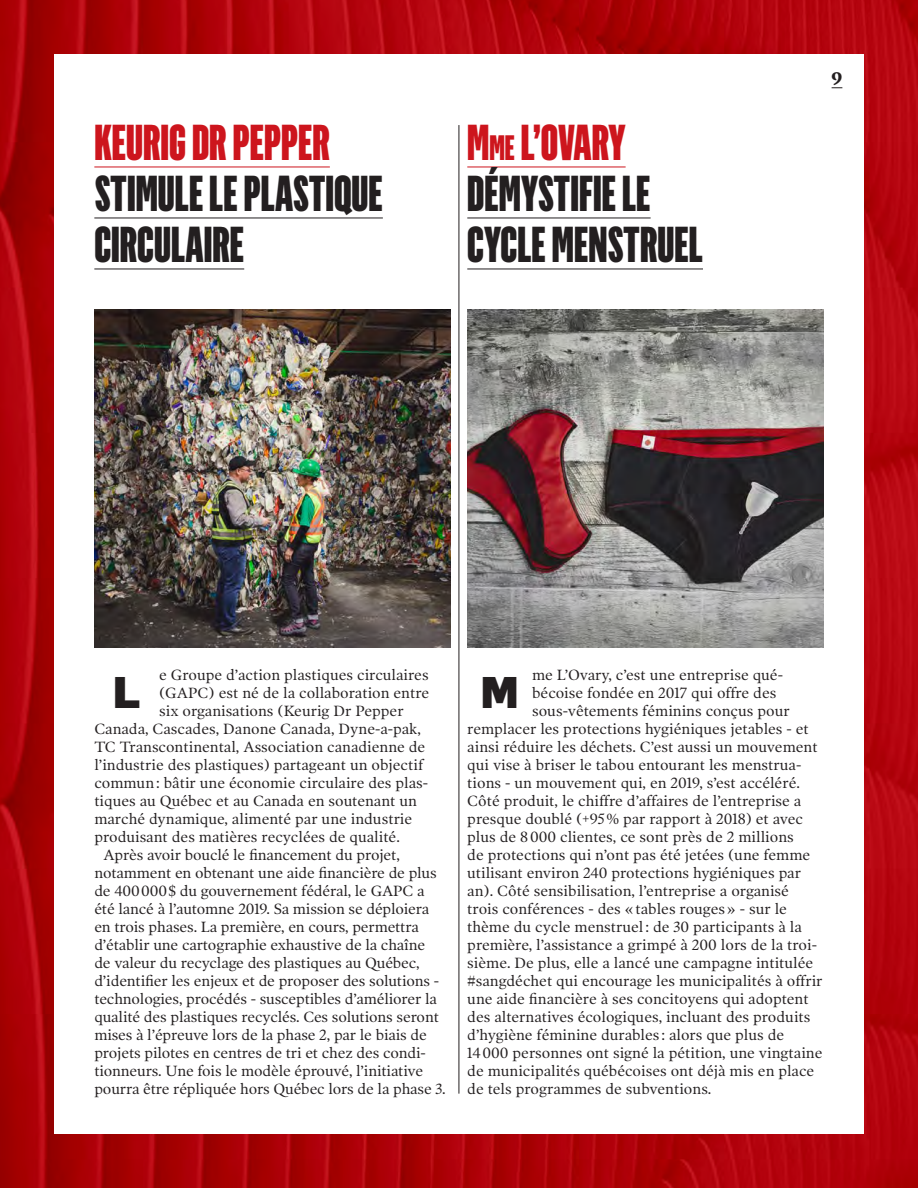
<style>
.page{position:relative;width:918px;height:1188px;background:#fff}
.page>*{position:absolute;margin:0;border:0;box-sizing:border-box;transform-origin:0 0}
.Titre{font:900 49.5px/51px "Flama Ultracondensed";color:#231f20}
.t1{font:900 43.5px "Flama";color:#231f20}
.t2{font:700 18px "Poynter OS Text One L";color:#231f20}
.Texte_-_indent{font:15px/18px "Poynter OS Text One L";color:#231f20}
.s1{color:#cd151d}
.s2{font-size:34.65px;color:#cd151d}
</style>
<div class="page">
<img style="left:0;top:0;width:918px;height:1188px">
<div style="left:54px;top:54px;width:810px;height:1080px;background:#fff"></div>
<hr style="left:94px;top:166px;width:236px;height:1px;background:#cd151d">
<hr style="left:94px;top:217px;width:289px;height:1px;background:#231f20">
<hr style="left:94px;top:268px;width:150px;height:1px;background:#231f20">
<hr style="left:467px;top:166px;width:159px;height:1px;background:#cd151d">
<hr style="left:467px;top:217px;width:184px;height:1px;background:#231f20">
<hr style="left:467px;top:268px;width:236px;height:1px;background:#231f20">
<hr style="left:459px;top:125px;width:1px;height:969px;background:#231f20">
<img style="left:94px;top:310px;width:357px;height:338px">
<img style="left:467px;top:310px;width:356px;height:338px">
<p class="Titre" style="left:94px;top:117px;width:290px"><span class="s1">KEURIG DR PEPPER<br></span>STIMULE LE PLASTIQUE<br>CIRCULAIRE</p>
<p class="Titre" style="left:467px;top:117px;width:237px"><span class="s1">M</span><span class="s2">me</span> <span class="s1">L’OVARY<br></span>DÉMYSTIFIE LE<br>CYCLE MENSTRUEL</p>
<p class="t2" style="left:832px;top:67px;width:12px">9</p>
<p class="Texte_-_indent" style="left:159px;top:665px;width:271px">e Groupe d’action plastiques circulaires</p>
<p class="Texte_-_indent" style="left:159px;top:683px;width:272px">(GAPC) est né de la collaboration entre</p>
<p class="Texte_-_indent" style="left:159px;top:701px;width:246px">six organisations (Keurig Dr Pepper</p>
<p class="Texte_-_indent" style="left:94px;top:719px;width:328px">Canada, Cascades, Danone Canada, Dyne-a-pak,</p>
<p class="Texte_-_indent" style="left:94px;top:737px;width:332px">TC Transcontinental, Association canadienne de</p>
<p class="Texte_-_indent" style="left:94px;top:755px;width:330px">l’industrie des plastiques) partageant un objectif</p>
<p class="Texte_-_indent" style="left:94px;top:773px;width:335px">commun: bâtir une économie circulaire des plas-</p>
<p class="Texte_-_indent" style="left:94px;top:791px;width:324px">tiques au Québec et au Canada en soutenant un</p>
<p class="Texte_-_indent" style="left:94px;top:809px;width:319px">marché dynamique, alimenté par une industrie</p>
<p class="Texte_-_indent" style="left:94px;top:827px;width:307px">produisant des matières recyclées de qualité.</p>
<p class="Texte_-_indent" style="left:94px;top:845px;width:353px;text-indent:9px">Après avoir bouclé le financement du projet, notamment en obtenant une aide financière de plus de 400000$ du gouvernement fédéral, le GAPC a été lancé à l’automne 2019. Sa mission se déploiera en trois phases. La première, en cours, permettra d’établir une cartographie exhaustive de la chaîne<br>de valeur du recyclage des plastiques au Québec, d’identifier les enjeux et de proposer des solutions - technologies, procédés - susceptibles d’améliorer la qualité des plastiques recyclés. Ces solutions seront mises à l’épreuve lors de la phase 2, par le biais de projets pilotes en centres de tri et chez des condi&shy;tionneurs. Une fois le modèle éprouvé, l’initiative pourra être répliquée hors Québec lors de la phase 3.</p>
<p class="Texte_-_indent" style="left:532px;top:665px;width:252px">me L’Ovary, c’est une entreprise qué-</p>
<p class="Texte_-_indent" style="left:532px;top:683px;width:246px">bécoise fondée en 2017 qui offre des</p>
<p class="Texte_-_indent" style="left:532px;top:701px;width:259px">sous-vêtements féminins conçus pour</p>
<p class="Texte_-_indent" style="left:467px;top:719px;width:343px">remplacer les protections hygiéniques jetables - et</p>
<p class="Texte_-_indent" style="left:467px;top:737px;width:352px">ainsi réduire les déchets. C’est aussi un mouvement</p>
<p class="Texte_-_indent" style="left:467px;top:755px;width:336px">qui vise à briser le tabou entourant les menstrua-</p>
<p class="Texte_-_indent" style="left:467px;top:773px;width:334px">tions - un mouvement qui, en 2019, s’est accéléré.</p>
<p class="Texte_-_indent" style="left:467px;top:791px;width:336px">Côté produit, le chiffre d’affaires de l’entreprise a</p>
<p class="Texte_-_indent" style="left:467px;top:809px;width:337px">presque doublé (+95% par rapport à 2018) et avec</p>
<p class="Texte_-_indent" style="left:467px;top:827px;width:328px">plus de 8000 clientes, ce sont près de 2 millions</p>
<p class="Texte_-_indent" style="left:467px;top:845px;width:344px">de protections qui n’ont pas été jetées (une femme</p>
<p class="Texte_-_indent" style="left:467px;top:863px;width:335px">utilisant environ 240 protections hygiéniques par</p>
<p class="Texte_-_indent" style="left:467px;top:881px;width:323px">an). Côté sensibilisation, l’entreprise a organisé</p>
<p class="Texte_-_indent" style="left:467px;top:899px;width:321px">trois conférences - des «tables rouges» - sur le</p>
<p class="Texte_-_indent" style="left:467px;top:917px;width:336px">thème du cycle menstruel: de 30 participants à la</p>
<p class="Texte_-_indent" style="left:467px;top:935px;width:351px">première, l’assistance a grimpé à 200 lors de la troi-</p>
<p class="Texte_-_indent" style="left:467px;top:953px;width:348px">sième. De plus, elle a lancé une campagne intitulée</p>
<p class="Texte_-_indent" style="left:467px;top:971px;width:357px">#sangdéchet qui encourage les municipalités à offrir</p>
<p class="Texte_-_indent" style="left:467px;top:989px;width:343px">une aide financière à ses concitoyens qui adoptent</p>
<p class="Texte_-_indent" style="left:467px;top:1007px;width:345px">des alternatives écologiques, incluant des produits</p>
<p class="Texte_-_indent" style="left:467px;top:1025px;width:319px">d’hygiène féminine durables : alors que plus de</p>
<p class="Texte_-_indent" style="left:467px;top:1043px;width:357px">14000 personnes ont signé la pétition, une vingtaine</p>
<p class="Texte_-_indent" style="left:467px;top:1061px;width:349px">de municipalités québécoises ont déjà mis en place</p>
<p class="Texte_-_indent" style="left:467px;top:1079px;width:246px">de tels programmes de subventions.</p>
<p class="t1" style="left:113px;top:664px;width:29px">L</p>
<p class="t1" style="left:481px;top:664px;width:39px">M</p>
</div>
